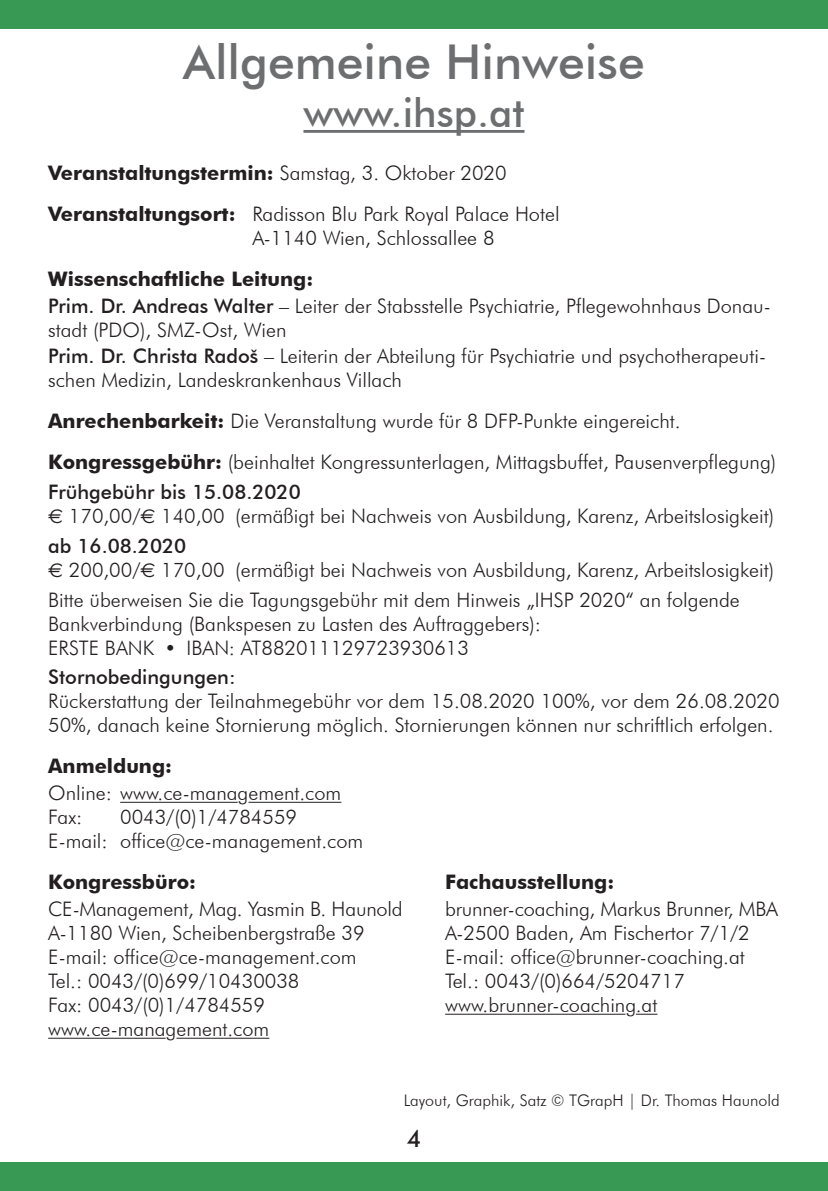
<style>
.page{position:relative;width:828px;height:1191px;background:#fff}
.page>*{position:absolute;margin:0;border:0;box-sizing:border-box;transform-origin:0 0}
.t1{font:500 48px "Futura BT";color:#6d6e70}
.t2{font:500 40px "Futura BT";color:#6d6e70}
.t3{font:500 24px "Futura BT";color:#231f20}
.t4{font:300 20px/24px "Futura BT";color:#231f20}
.t5{font:700 20px "Futura BT";color:#231f20}
.t6{font:500 20px "Futura BT";color:#231f20}
.t7{font:300 16px "Futura BT";color:#231f20}
.s1{font-weight:700}
.s2{font-weight:500}
.s3{font-family:"Euro Sans";font-weight:400}
</style>
<div class="page">
<hr style="left:303px;top:130px;width:221px;height:3px;background:#6d6e70">
<hr style="left:120px;top:802px;width:118px;height:1px;background:#231f20">
<hr style="left:248px;top:802px;width:93px;height:1px;background:#231f20">
<hr style="left:445px;top:1013px;width:180px;height:1px;background:#231f20">
<svg style="left:636px;top:1013px;width:21px;height:1px"></svg>
<hr style="left:48px;top:1037px;width:118px;height:1px;background:#231f20">
<hr style="left:176px;top:1037px;width:93px;height:1px;background:#231f20">
<div style="left:0;top:1162px;width:828px;height:29px;background:#379954"></div>
<div style="left:0;top:0;width:828px;height:28px;background:#379954"></div>
<h1 class="t1" style="left:183px;top:33px;width:463px">Allgemeine Hinweise</h1>
<h2 class="t2" style="left:303px;top:89px;width:222px">www.ihsp.at</h2>
<p class="t4" style="left:48px;top:152px;width:513px;line-height:41px"><span class="s1">Veranstaltungstermin:</span> Samstag, 3. Oktober 2020<br><span class="s1">Veranstaltungsort:</span> Radisson Blu Park Royal Palace Hotel</p>
<p class="t4" style="left:252px;top:225px;width:244px">A-1140 Wien, Schlossallee 8</p>
<p class="t4" style="left:48px;top:265px;width:724px;line-height:26.8px"><span class="s1">Wissenschaftliche Leitung:<br></span><span class="s2">Prim. Dr. Andreas Walter</span> – Leiter der Stabsstelle Psychiatrie, Pflegewohnhaus Donau-</p>
<p class="t4" style="left:48px;top:316px;width:719px;line-height:26.8px">stadt (PDO), SMZ-Ost, Wien<br><span class="s2">Prim. Dr. Christa Radoš</span> – Leiterin der Abteilung für Psychiatrie und psychotherapeuti-</p>
<p class="t4" style="left:48px;top:360px;width:729px;line-height:41px">schen Medizin, Landeskrankenhaus Villach<br><span class="s1">Anrechenbarkeit:</span> Die Veranstaltung wurde für 8 DFP-Punkte eingereicht.<br><span class="s1">Kongressgebühr:</span> (beinhaltet Kongressunterlagen, Mittagsbuffet, Pausenverpflegung)</p>
<p class="t4" style="left:48px;top:480px;width:727px"><span class="s2">Frühgebühr bis 15.08.2020<br></span><span class="s3">€</span> 170,00/<span class="s3">€</span> 140,00 (ermäßigt bei Nachweis von Ausbildung, Karenz, Arbeitslosigkeit)</p>
<p class="t4" style="left:48px;top:533px;width:727px"><span class="s2">ab 16.08.2020<br></span><span class="s3">€</span> 200,00/<span class="s3">€</span> 170,00 (ermäßigt bei Nachweis von Ausbildung, Karenz, Arbeitslosigkeit)</p>
<p class="t4" style="left:48px;top:587px;width:693px">Bitte überweisen Sie die Tagungsgebühr mit dem Hinweis „IHSP 2020“ an folgende<br>Bankverbindung (Bankspesen zu Lasten des Auftraggebers):<br>ERSTE BANK</p>
<p class="t4" style="left:187px;top:635px;width:284px">IBAN: AT882011129723930613</p>
<p class="t6" style="left:48px;top:665px;width:189px">Stornobedingungen:</p>
<p class="t4" style="left:48px;top:689px;width:733px">Rückerstattung der Teilnahmegebühr vor dem 15.08.2020 100%, vor dem 26.08.2020<br>50%, danach keine Stornierung möglich. Stornierungen können nur schriftlich erfolgen.</p>
<p class="t5" style="left:48px;top:754px;width:125px">Anmeldung:</p>
<p class="t4" style="left:48px;top:781px;width:295px">Online: www.ce-management.com<br>Fax:</p>
<p class="t4" style="left:48px;top:805px;width:317px;text-align:center">0043/(0)1/4784559<br>E-mail: office@ce-management.com</p>
<p class="t5" style="left:48px;top:870px;width:149px">Kongressbüro:</p>
<p class="t5" style="left:445px;top:870px;width:171px">Fachausstellung:</p>
<p class="t4" style="left:48px;top:896px;width:356px">CE-Management, Mag. Yasmin B. Haunold</p>
<p class="t4" style="left:445px;top:896px;width:334px">brunner-coaching, Markus Brunner, MBA</p>
<p class="t4" style="left:48px;top:920px;width:318px">A-1180 Wien, Scheibenbergstraße 39</p>
<p class="t4" style="left:445px;top:920px;width:306px">A-2500 Baden, Am Fischertor 7/1/2</p>
<p class="t4" style="left:48px;top:944px;width:310px">E-mail: office@ce-management.com</p>
<p class="t4" style="left:445px;top:944px;width:301px">E-mail: office@brunner-coaching.at</p>
<p class="t4" style="left:48px;top:968px;width:253px">Tel.: 0043/(0)699/10430038</p>
<p class="t4" style="left:445px;top:968px;width:241px">Tel.: 0043/(0)664/5204717</p>
<p class="t4" style="left:48px;top:992px;width:218px">Fax: 0043/(0)1/4784559</p>
<p class="t4" style="left:445px;top:992px;width:214px">www.brunner-coaching.at</p>
<p class="t4" style="left:48px;top:1016px;width:223px">www.ce-management.com</p>
<p class="t7" style="left:404px;top:1090px;width:377px">Layout, Graphik, Satz © TGrapH | Dr. Thomas Haunold</p>
<p class="t3" style="left:407px;top:1123px;width:16px">4</p>
</div>
